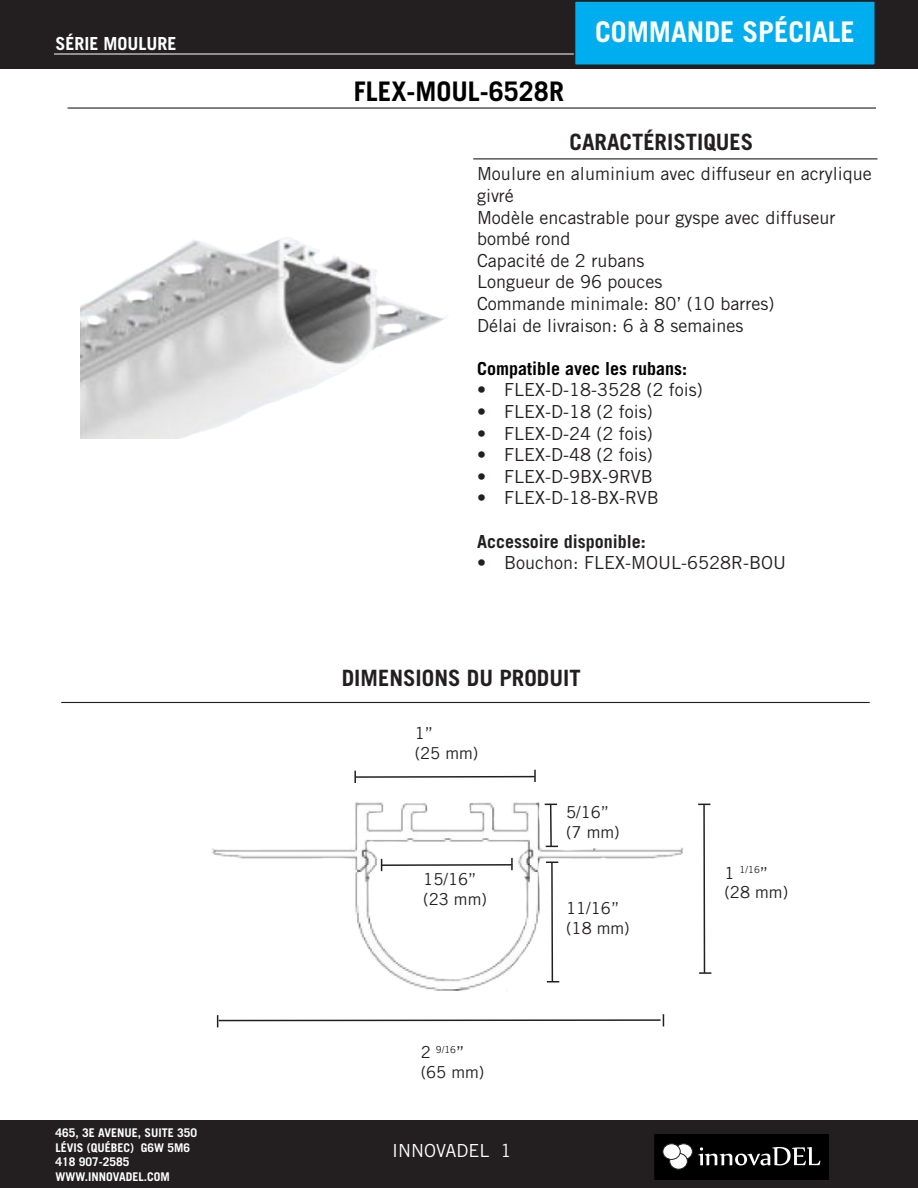
<style>
.page{position:relative;width:918px;height:1188px;background:#fff}
.page>*{position:absolute;margin:0;border:0;box-sizing:border-box;transform-origin:0 0}
.t1{font:700 28.5px "Trade Gothic LT Std";color:#fff}
.Code_produit{font:700 27px "Trade Gothic LT Std";color:#000}
.t2{font:700 22.5px "Trade Gothic LT Std";color:#231f20}
.texte_caractéristiqu{font:18px/21.6px "Trade Gothic LT Std";color:#231f20}
.texte_caractéristiqu-2{font:700 18px "Trade Gothic LT Std";color:#000}
.texte_caractéristiqu-3{font:700 18px "Trade Gothic LT Std";color:#231f20}
.t3{font:700 18px "Trade Gothic LT Std";color:#fff}
.t4{font:18px "Trade Gothic LT Std";color:#fff}
.Dimension_info{font:16.5px "Trade Gothic LT";color:#231f20}
.t5{font:700 12px "Trade Gothic LT Std";color:#fff}
.Dimension_info-2{font:9.6px "Trade Gothic LT";color:#231f20}
.s1{font-size:16.5px}
</style>
<div class="page">
<div style="left:0;top:0;width:918px;height:69px;background:#231f20"></div>
<hr style="left:54px;top:54px;width:810px;height:1px;background:#fff">
<div style="left:0;top:1120px;width:918px;height:68px;background:#231f20"></div>
<svg style="left:653px;top:1134px;width:177px;height:46px;background:#1a1919"></svg>
<div style="left:670px;top:1153px;width:17px;height:16px;background:#fff;border-radius:50%"></div>
<div style="left:670px;top:1153px;width:18px;height:16px;border:1px solid #231f20;border-radius:50%"></div>
<div style="left:663px;top:1144px;width:17px;height:15px;background:#fff;border-radius:50%"></div>
<div style="left:663px;top:1144px;width:17px;height:16px;border:1px solid #231f20;border-radius:50%"></div>
<hr style="left:68px;top:107px;width:808px;height:2px;background:#231f20">
<hr style="left:61px;top:702px;width:809px;height:1px;background:#231f20">
<hr style="left:473px;top:158px;width:405px;height:1px;background:#231f20">
<img style="left:81px;top:237px;width:366px;height:202px">
<img style="left:212px;top:769px;width:500px;height:222px">
<svg style="left:663px;top:1014px;width:1px;height:12px"></svg>
<hr style="left:219px;top:1019px;width:442px;height:2px;background:#231f20">
<svg style="left:217px;top:1015px;width:1px;height:12px"></svg>
<svg style="left:698px;top:804px;width:12px;height:1px"></svg>
<hr style="left:703px;top:805px;width:2px;height:168px;background:#231f20">
<svg style="left:699px;top:972px;width:12px;height:2px"></svg>
<svg style="left:381px;top:859px;width:1px;height:12px"></svg>
<hr style="left:382px;top:864px;width:130px;height:2px;background:#231f20">
<svg style="left:511px;top:858px;width:2px;height:12px"></svg>
<svg style="left:354px;top:771px;width:2px;height:12px"></svg>
<hr style="left:356px;top:776px;width:179px;height:2px;background:#231f20">
<svg style="left:534px;top:770px;width:2px;height:12px"></svg>
<svg style="left:546px;top:862px;width:12px;height:1px"></svg>
<hr style="left:551px;top:863px;width:2px;height:119px;background:#231f20">
<hr style="left:550px;top:804px;width:2px;height:43px;background:#231f20">
<div style="left:575px;top:1px;width:300px;height:64px;background:#00aeef"></div>
<div style="left:574px;top:0;width:302px;height:66px;border:2px solid #231f20"></div>
<p class="t3" style="left:56px;top:33px;width:123px">SÉRIE MOULURE</p>
<p class="t5" style="left:56px;top:1126px;width:143px">465, 3E AVENUE, SUITE 350</p>
<p class="t5" style="left:56px;top:1140px;width:136px">LÉVIS (QUÉBEC) G6W 5M6</p>
<p class="t5" style="left:56px;top:1155px;width:76px">418 907-2585</p>
<p class="t5" style="left:56px;top:1169px;width:116px">WWW.INNOVADEL.COM</p>
<p class="Code_produit" style="left:354px;top:75px;width:212px">FLEX-MOUL-6528R</p>
<p class="t1" style="left:595px;top:15px;width:261px">COMMANDE SPÉCIALE</p>
<p class="t2" style="left:570px;top:128px;width:185px">CARACTÉRISTIQUES</p>
<p class="texte_caractéristiqu" style="left:477px;top:163px;width:396px">Moulure en aluminium avec diffuseur en acrylique givré</p>
<p class="texte_caractéristiqu" style="left:477px;top:206px;width:360px">Modèle encastrable pour gyspe avec diffuseur bombé rond</p>
<p class="texte_caractéristiqu" style="left:477px;top:249px;width:169px">Capacité de 2 rubans</p>
<p class="texte_caractéristiqu" style="left:477px;top:271px;width:187px">Longueur de 96 pouces</p>
<p class="texte_caractéristiqu" style="left:477px;top:293px;width:299px">Commande minimale: 80’ (10 barres)</p>
<p class="texte_caractéristiqu" style="left:477px;top:314px;width:268px">Délai de livraison: 6 à 8 semaines</p>
<p class="texte_caractéristiqu-2" style="left:477px;top:357px;width:212px">Compatible avec les rubans:</p>
<p class="texte_caractéristiqu" style="left:477px;top:379px;width:227px">• FLEX-D-18-3528 (2 fois)</p>
<p class="texte_caractéristiqu" style="left:477px;top:401px;width:177px">• FLEX-D-18 (2 fois)</p>
<p class="texte_caractéristiqu" style="left:477px;top:422px;width:177px">• FLEX-D-24 (2 fois)</p>
<p class="texte_caractéristiqu" style="left:477px;top:444px;width:177px">• FLEX-D-48 (2 fois)</p>
<p class="texte_caractéristiqu" style="left:477px;top:465px;width:177px">• FLEX-D-9BX-9RVB</p>
<p class="texte_caractéristiqu" style="left:477px;top:487px;width:183px">• FLEX-D-18-BX-RVB</p>
<p class="texte_caractéristiqu-3" style="left:477px;top:530px;width:171px">Accessoire disponible:</p>
<p class="texte_caractéristiqu" style="left:477px;top:552px;width:311px">• Bouchon: FLEX-MOUL-6528R-BOU</p>
<p class="t2" style="left:342px;top:664px;width:240px">DIMENSIONS DU PRODUIT</p>
<p class="Dimension_info" style="left:415px;top:723px;width:20px">1”</p>
<p class="Dimension_info" style="left:415px;top:743px;width:65px">(25 mm)</p>
<p class="Dimension_info" style="left:423px;top:869px;width:55px">15/16”</p>
<p class="Dimension_info" style="left:423px;top:889px;width:65px">(23 mm)</p>
<p class="Dimension_info-2" style="left:421px;top:1044px;width:45px"><span class="s1">2</span> 9/16<span class="s1">”</span></p>
<p class="Dimension_info" style="left:421px;top:1062px;width:65px">(65 mm)</p>
<p class="t4" style="left:392px;top:1139px;width:121px">INNOVADEL 1</p>
<p class="Dimension_info" style="left:566px;top:802px;width:45px">5/16”</p>
<p class="Dimension_info" style="left:566px;top:822px;width:55px">(7 mm)</p>
<p class="Dimension_info" style="left:566px;top:899px;width:55px">11/16”</p>
<p class="Dimension_info" style="left:566px;top:918px;width:65px">(18 mm)</p>
<p class="Dimension_info-2" style="left:724px;top:864px;width:45px"><span class="s1">1</span> 1/16<span class="s1">”</span></p>
<p class="Dimension_info" style="left:724px;top:883px;width:65px">(28 mm)</p>
</div>
